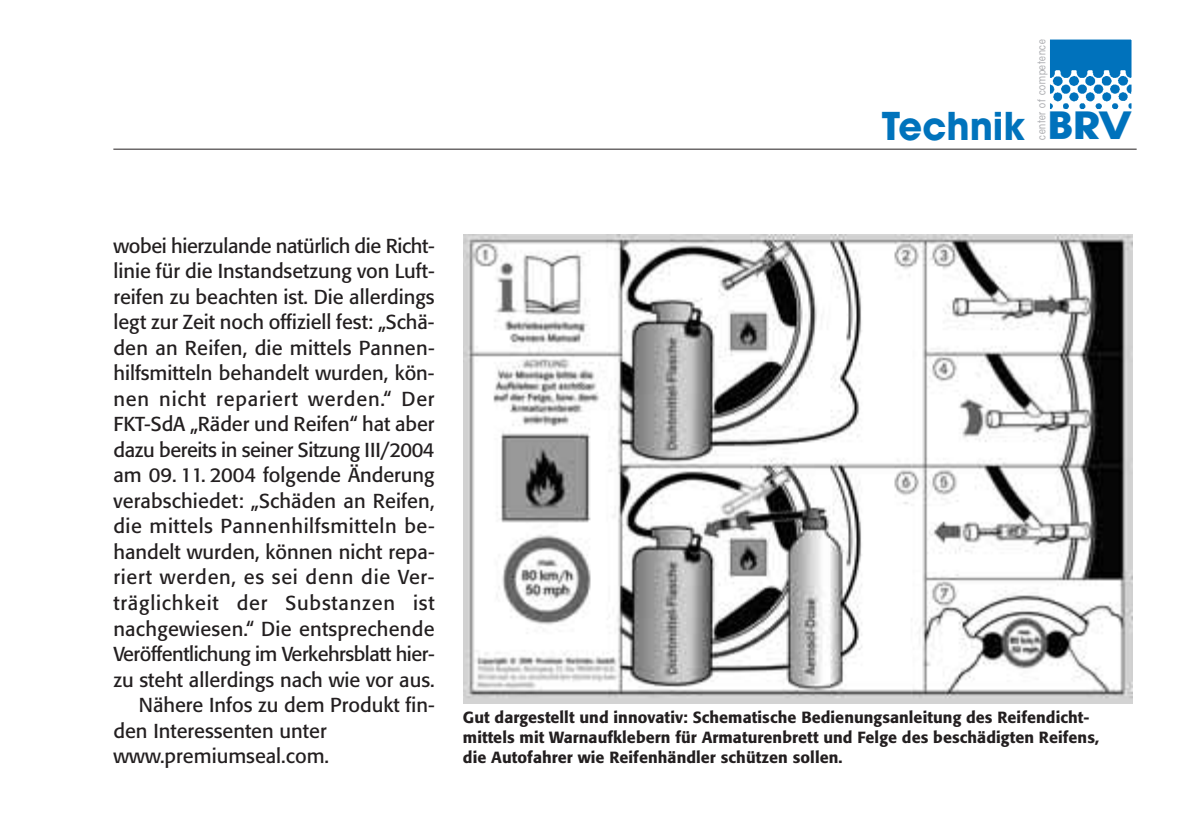
<style>
.page{position:relative;width:1190px;height:840px;background:#fff}
.page>*{position:absolute;margin:0;border:0;box-sizing:border-box;transform-origin:0 0}
.t1{font:38.8px "Ava Bol";color:#0072bc;scale:1.12 1}
.t2{font:700 38px "Avant Garde";color:#0073bc}
.t3{font:20px "Formata";color:#231f20}
.t4{font:20px "Formata";letter-spacing:-.02em;color:#231f20}
.t5{font:20px "Formata";letter-spacing:.04em;color:#231f20}
.t6{font:20px "Formata";letter-spacing:-.025em;color:#231f20}
.t7{font:20px "Formata";letter-spacing:.03em;color:#231f20}
.t8{font:20px "Formata";letter-spacing:.035em;color:#231f20}
.t9{font:500 16px/20px "Formata";letter-spacing:.005em;color:#231f20}
.t10{font:11px "Ava Con Boo Reg";letter-spacing:.05em;color:#a8a9ad}
</style>
<div class="page">
<hr style="left:113px;top:149px;width:1024px;height:1px;background:#231f20">
<img style="left:1050px;top:39px;width:81px;height:70px">
<img style="left:463px;top:235px;width:669px;height:468px">
<h2 class="t2" style="left:882px;top:112px;width:145px">Technik</h2>
<p class="t10" style="left:1038px;top:140px;width:102px;rotate:-90deg">center of competence</p>
<h1 class="t1" style="left:1048px;top:112px;width:75px">BRV</h1>
<p class="t4" style="left:113px;top:236px;width:323px">wobei hierzulande natürlich die Richt-</p>
<p class="t3" style="left:113px;top:262px;width:323px">linie für die Instandsetzung von Luft-</p>
<p class="t3" style="left:113px;top:287px;width:323px">reifen zu beachten ist. Die allerdings</p>
<p class="t3" style="left:113px;top:313px;width:323px">legt zur Zeit noch offiziell fest: „Schä-</p>
<p class="t3" style="left:113px;top:338px;width:323px">den an Reifen, die mittels Pannen-</p>
<p class="t3" style="left:113px;top:364px;width:323px">hilfsmitteln behandelt wurden, kön-</p>
<p class="t5" style="left:113px;top:389px;width:323px">nen nicht repariert werden.“ Der</p>
<p class="t3" style="left:113px;top:415px;width:323px">FKT-SdA „Räder und Reifen“ hat aber</p>
<p class="t4" style="left:113px;top:440px;width:323px">dazu bereits in seiner Sitzung III/2004</p>
<p class="t3" style="left:113px;top:466px;width:323px">am 09. 11. 2004 folgende Änderung</p>
<p class="t3" style="left:113px;top:491px;width:323px">verabschiedet: „Schäden an Reifen,</p>
<p class="t7" style="left:113px;top:517px;width:323px">die mittels Pannenhilfsmitteln be-</p>
<p class="t3" style="left:113px;top:542px;width:323px">handelt wurden, können nicht repa-</p>
<p class="t8" style="left:113px;top:568px;width:323px">riert werden, es sei denn die Ver-</p>
<p class="t5" style="left:113px;top:593px;width:323px">träglichkeit der Substanzen ist</p>
<p class="t3" style="left:113px;top:619px;width:323px">nachgewiesen.“ Die entsprechende</p>
<p class="t6" style="left:113px;top:645px;width:323px">Veröffentlichung im Verkehrsblatt hier-</p>
<p class="t3" style="left:113px;top:670px;width:323px">zu steht allerdings nach wie vor aus.</p>
<p class="t3" style="left:139px;top:696px;width:297px">Nähere Infos zu dem Produkt fin-</p>
<p class="t3" style="left:113px;top:721px;width:215px">den Interessenten unter</p>
<p class="t3" style="left:113px;top:747px;width:217px">www.premiumseal.com.</p>
<p class="t9" style="left:463px;top:708px;width:638px">Gut dargestellt und innovativ: Schematische Bedienungsanleitung des Reifendicht&shy;mittels mit Warnaufklebern für Armaturenbrett und Felge des beschädigten Reifens, die Autofahrer wie Reifenhändler schützen sollen.</p>
</div>
